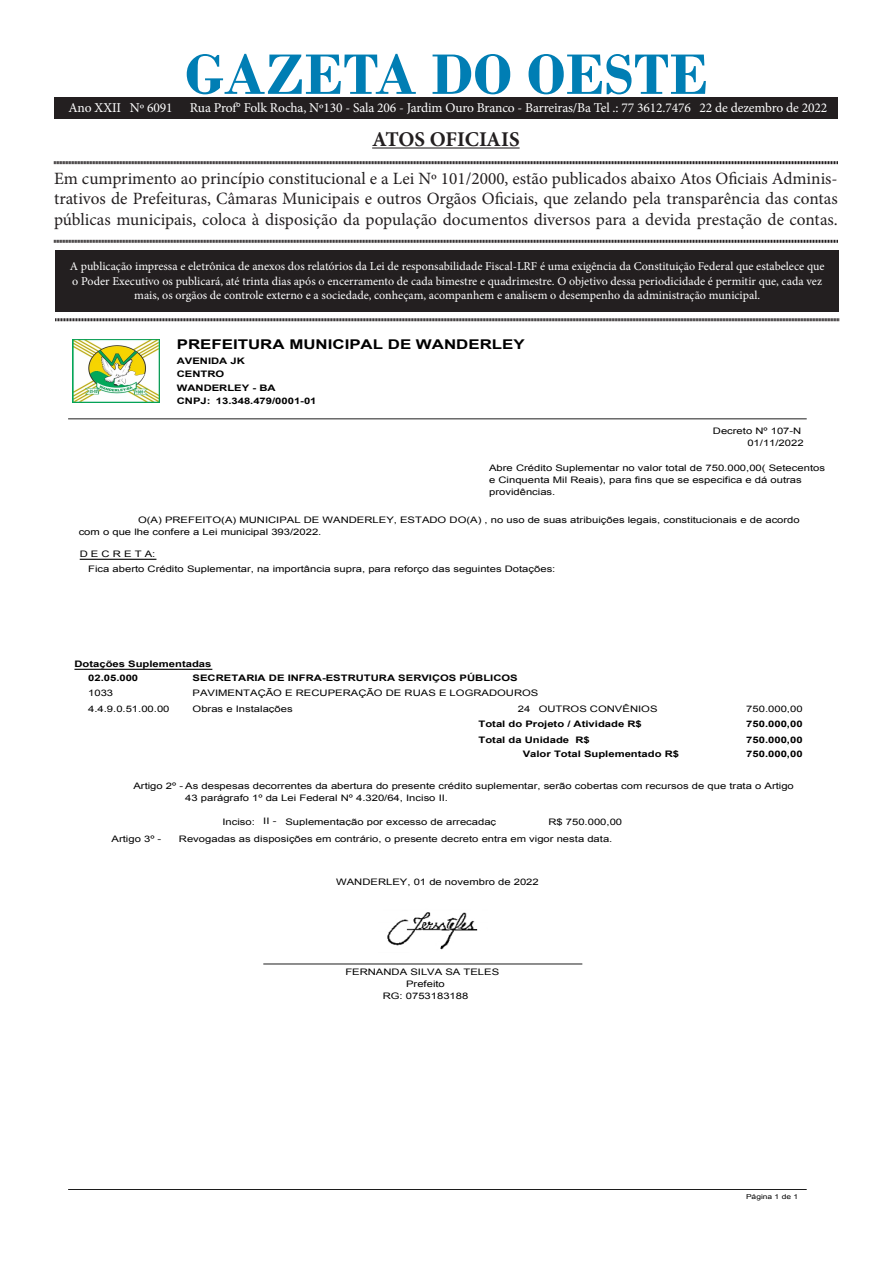
<style>
.page{position:relative;width:893px;height:1263px;background:#fff}
.page>*{position:absolute;margin:0;border:0;box-sizing:border-box;transform-origin:0 0}
.t1{font:700 60px "Bodoni";color:#007eb4}
.t2{font:700 21px "Minion Pro";letter-spacing:-.005em;color:#231f20}
.t3{font:17.25px/20.7px "Minion Pro";color:#231f20;text-align:justify}
.t4{font:13.5px "Minion Pro";letter-spacing:-.01em;color:#fff}
.t5{font:700 13.5px "Arial";color:#000;scale:1.26 1}
.t6{font:12px/14.4px "Minion Pro";color:#fff;text-align:center}
.t7{font:9px/11.7px "Arial";color:#000;scale:1.26 1}
.t8{font:700 9px/13.5px "Arial";color:#000;scale:1.26 1}
.t9{font:6.75px "Arial";color:#000;scale:1.26 1}
</style>
<div class="page">
<div style="left:55px;top:250px;width:784px;height:61px;background:#231f20"></div>
<hr style="left:372px;top:147px;width:148px;height:2px;background:#231f20">
<svg style="left:54px;top:161px;width:784px;height:4px;background:#908e8e"></svg>
<svg style="left:54px;top:239px;width:784px;height:4px;background:#908e8e"></svg>
<svg style="left:55px;top:318px;width:784px;height:4px;background:#908e8e"></svg>
<div style="left:54px;top:98px;width:784px;height:20px;background:#231f20"></div>
<hr style="left:68px;top:418px;width:739px;height:1px;background:#000">
<img style="left:72px;top:340px;width:88px;height:62px">
<hr style="left:80px;top:559px;width:76px;height:1px;background:#000">
<hr style="left:74px;top:669px;width:138px;height:1px;background:#000">
<hr style="left:263px;top:963px;width:319px;height:1px;background:#000">
<img style="left:387px;top:912px;width:91px;height:38px">
<hr style="left:68px;top:1189px;width:739px;height:1px;background:#000">
<p class="t1" style="left:185px;top:39px;width:525px">GAZETA DO OESTE</p>
<p class="t2" style="left:372px;top:124px;width:149px">ATOS OFICIAIS</p>
<p class="t3" style="left:54px;top:168px;width:785px">Em cumprimento ao princípio constitucional e a Lei Nº 101/2000, estão publicados abaixo Atos Oficiais Adminis&shy;trativos de Prefeituras, Câmaras Municipais e outros Orgãos Oficiais, que zelando pela transparência das contas públicas municipais, coloca à disposição da população documentos diversos para a devida prestação de contas.</p>
<p class="t6" style="left:70px;top:259px;width:756px">A publicação impressa e eletrônica de anexos dos relatórios da Lei de responsabilidade Fiscal-LRF é uma exigência da Constituição Federal que estabelece que o Poder Executivo os publicará, até trinta dias após o encerramento de cada bimestre e quadrimestre. O objetivo dessa periodicidade é permitir que, cada vez mais, os orgãos de controle externo e a sociedade, conheçam, acompanhem e analisem o desempenho da administração municipal.</p>
<p class="t4" style="left:68px;top:98px;width:106px">Ano XXII Nº 6091</p>
<p class="t4" style="left:190px;top:98px;width:639px">Rua Prof° Folk Rocha, Nº130 - Sala 206 - Jardim Ouro Branco - Barreiras/Ba Tel .: 77 3612.7476 22 de dezembro de 2022</p>
<p class="t5" style="left:177px;top:335px;width:278px">PREFEITURA MUNICIPAL DE WANDERLEY</p>
<p class="t8" style="left:177px;top:381px;width:80px">WANDERLEY - BA<br>CNPJ:</p>
<p class="t8" style="left:177px;top:354px;width:56px">AVENIDA JK<br>CENTRO</p>
<p class="t8" style="left:216px;top:394px;width:81px">13.348.479/0001-01</p>
<p class="t7" style="left:713px;top:425px;width:72px">Decreto Nº 107-N</p>
<p class="t7" style="left:747px;top:437px;width:46px">01/11/2022</p>
<p class="t7" style="left:489px;top:462px;width:268px">Abre Crédito Suplementar no valor total de 750.000,00( Setecentos e Cinquenta Mil Reais), para fins que se especifica e dá outras providências.</p>
<p class="t7" style="left:79px;top:514px;width:574px;text-indent:59px">O(A) PREFEITO(A) MUNICIPAL DE WANDERLEY, ESTADO DO(A) , no uso de suas atribuições legais, constitucionais e de acordo com o que lhe confere a Lei municipal 393/2022.</p>
<p class="t7" style="left:88px;top:563px;width:372px">Fica aberto Crédito Suplementar, na importância supra, para reforço das seguintes Dotações:</p>
<p class="t7" style="left:80px;top:548px;width:62px">D E C R E T A:</p>
<p class="t8" style="left:88px;top:657px;width:99px;text-indent:-14px">Dotações Suplementadas<br>02.05.000</p>
<p class="t8" style="left:193px;top:671px;width:260px">SECRETARIA DE INFRA-ESTRUTURA SERVIÇOS PÚBLICOS</p>
<p class="t7" style="left:88px;top:687px;width:21px">1033</p>
<p class="t7" style="left:193px;top:687px;width:276px">PAVIMENTAÇÃO E RECUPERAÇÃO DE RUAS E LOGRADOUROS</p>
<p class="t7" style="left:88px;top:703px;width:66px">4.4.9.0.51.00.00</p>
<p class="t7" style="left:193px;top:703px;width:81px">Obras e Instalações</p>
<p class="t7" style="left:518px;top:703px;width:112px">24 OUTROS CONVÊNIOS</p>
<p class="t7" style="left:746px;top:703px;width:46px">750.000,00</p>
<p class="t8" style="left:479px;top:717px;width:131px">Total do Projeto / Atividade R$</p>
<p class="t8" style="left:746px;top:717px;width:46px">750.000,00</p>
<p class="t8" style="left:479px;top:733px;width:90px">Total da Unidade R$</p>
<p class="t8" style="left:746px;top:733px;width:46px">750.000,00</p>
<p class="t8" style="left:523px;top:747px;width:126px">Valor Total Suplementado R$</p>
<p class="t8" style="left:746px;top:747px;width:46px">750.000,00</p>
<p class="t7" style="left:185px;top:780px;width:485px;text-indent:-52px">Artigo 2º - As despesas decorrentes da abertura do presente crédito suplementar, serão cobertas com recursos de que trata o Artigo<br>43 parágrafo 1º da Lei Federal Nº 4.320/64, Inciso II.</p>
<p class="t7" style="left:222px;top:816px;width:229px">Inciso: II - Suplementação por excesso de arrecadação</p>
<p class="t7" style="left:548px;top:816px;width:60px">R$ 750.000,00</p>
<p class="t7" style="left:112px;top:833px;width:41px">Artigo 3º -</p>
<p class="t7" style="left:179px;top:833px;width:346px">Revogadas as disposições em contrário, o presente decreto entra em vigor nesta data.</p>
<p class="t7" style="left:336px;top:876px;width:162px">WANDERLEY, 01 de novembro de 2022</p>
<p class="t7" style="left:345px;top:966px;width:124px">FERNANDA SILVA SA TELES</p>
<p class="t7" style="left:406px;top:978px;width:32px">Prefeito</p>
<p class="t7" style="left:383px;top:990px;width:70px">RG: 0753183188</p>
<p class="t9" style="left:746px;top:1192px;width:43px">Página 1 de 1</p>
</div>
